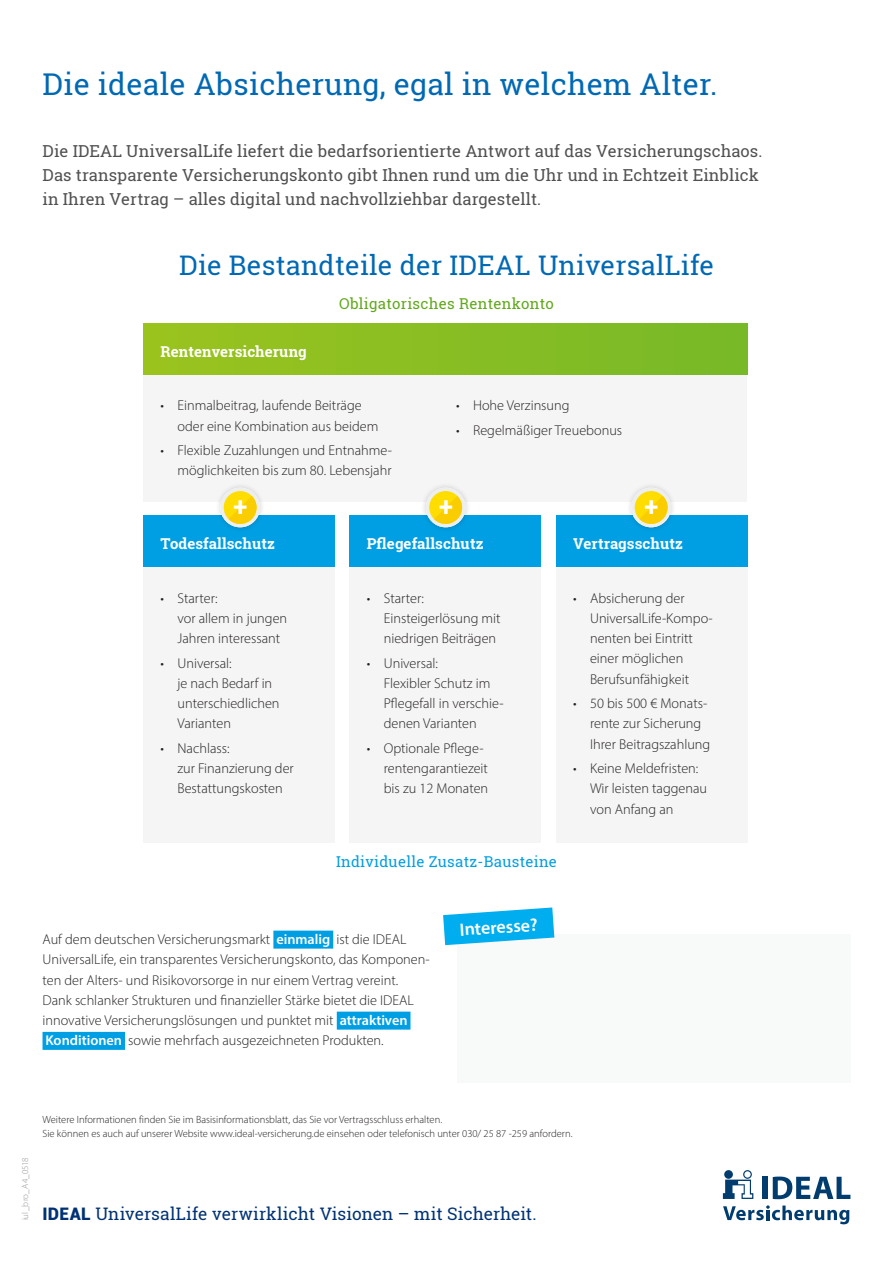
<style>
.page{position:relative;width:893px;height:1263px;background:#fff}
.page>*{position:absolute;margin:0;border:0;box-sizing:border-box;transform-origin:0 0}
.t1{font:30px "Roboto Slab";letter-spacing:.01em;color:#0069b4}
.t2{font:27px "Roboto Slab";letter-spacing:.01em;color:#0069b4}
.t3{font:700 25.8px "Roboto Slab";color:#fff}
.t4{font:600 18px "Myriad Pro";color:#fff}
.t5{font:17.25px "Roboto Slab";color:#003273}
.t6{font:16.5px/24px "Roboto Slab";letter-spacing:.005em;color:#505050}
.t7{font:700 15px "Roboto Slab";letter-spacing:.005em;color:#fff}
.t8{font:15px "Roboto Slab";letter-spacing:.02em;color:#009fe3}
.t9{font:15px "Roboto Slab";letter-spacing:.02em;color:#60a818}
.t10{font:300 14.25px/20.2px "Myriad Pro";color:#231f20}
.t11{font:300 10.5px/13.5px "Myriad Pro";color:#231f20}
.t12{font:300 9px "Myriad Pro";letter-spacing:.005em;color:#939598}
.s1{font-weight:600;color:#fff}
.s2{font-family:"Roboto";font-weight:900}
</style>
<div class="page">
<svg style="left:723px;top:1170px;width:30px;height:29px"></svg>
<div style="left:762px;top:1177px;width:5px;height:22px;background:#003d6e"></div>
<svg style="left:773px;top:1176px;width:77px;height:23px"></svg>
<svg style="left:723px;top:1205px;width:126px;height:19px"></svg>
<div style="left:273px;top:930px;width:60px;height:18px;background:#009fe3"></div>
<div style="left:337px;top:1011px;width:73px;height:18px;background:#009fe3"></div>
<div style="left:43px;top:1032px;width:82px;height:18px;background:#009fe3"></div>
<div style="left:350px;top:515px;width:191px;height:328px;background:#f5f5f5"></div>
<div style="left:350px;top:515px;width:191px;height:51px;background:#009fe3"></div>
<div style="left:143px;top:323px;width:604px;height:179px;background:#f5f5f5"></div>
<div style="left:144px;top:323px;width:603px;height:51px;background:linear-gradient(to right,#9bc31e,#77b928)"></div>
<div style="left:143px;top:515px;width:192px;height:328px;background:#f5f5f5"></div>
<div style="left:143px;top:515px;width:192px;height:51px;background:#009fe3"></div>
<div style="left:556px;top:515px;width:191px;height:328px;background:#f5f5f5"></div>
<div style="left:556px;top:515px;width:191px;height:51px;background:#009fe3"></div>
<div style="left:215px;top:482px;width:50px;height:51px;background:#231f20;opacity:.2"></div>
<svg style="left:220px;top:488px;width:40px;height:39px"></svg>
<div style="left:224px;top:491px;width:33px;height:33px;background:#fd0;border-radius:50%"></div>
<svg style="left:229px;top:496px;width:28px;height:28px"></svg>
<div style="left:420px;top:482px;width:51px;height:51px;background:#231f20;opacity:.2"></div>
<svg style="left:426px;top:488px;width:39px;height:39px"></svg>
<div style="left:429px;top:491px;width:33px;height:33px;background:#fd0;border-radius:50%"></div>
<svg style="left:434px;top:496px;width:28px;height:28px"></svg>
<div style="left:626px;top:482px;width:50px;height:51px;background:#231f20;opacity:.2"></div>
<svg style="left:631px;top:488px;width:40px;height:39px"></svg>
<div style="left:635px;top:491px;width:33px;height:33px;background:#fd0;border-radius:50%"></div>
<svg style="left:639px;top:496px;width:29px;height:28px"></svg>
<div style="left:457px;top:934px;width:393px;height:149px;background:#f2f3f4"></div>
<svg style="left:443px;top:907px;width:111px;height:38px"></svg>
<h1 class="t1" style="left:43px;top:64px;width:676px">Die ideale Absicherung, egal in welchem Alter.</h1>
<p class="t6" style="left:43px;top:139px;width:721px">Die IDEAL UniversalLife liefert die bedarfsorientierte Antwort auf das Versicherungschaos.<br>Das transparente Versicherungskonto gibt Ihnen rund um die Uhr und in Echtzeit Einblick in Ihren Vertrag – alles digital und nachvollziehbar dargestellt.</p>
<h2 class="t2" style="left:179px;top:247px;width:536px">Die Bestandteile der IDEAL UniversalLife</h2>
<p class="t7" style="left:161px;top:341px;width:148px">Rentenversicherung</p>
<p class="t9" style="left:339px;top:293px;width:216px">Obligatorisches Rentenkonto</p>
<p class="t10" style="left:177px;top:395px;width:202px;text-indent:-17px">• Einmalbeitrag, laufende Beiträge oder eine Kombination aus beidem</p>
<p class="t10" style="left:160px;top:440px;width:233px;text-align:right">• Flexible Zuzahlungen und Entnahme&shy;möglichkeiten bis zum 80. Lebensjahr</p>
<p class="t10" style="left:456px;top:395px;width:115px">• Hohe Verzinsung</p>
<p class="t10" style="left:456px;top:420px;width:168px">• Regelmäßiger Treuebonus</p>
<h3 class="t3" style="left:234px;top:489px;width:15px">+</h3>
<h3 class="t3" style="left:439px;top:489px;width:15px">+</h3>
<h3 class="t3" style="left:644px;top:489px;width:15px">+</h3>
<p class="t7" style="left:160px;top:533px;width:116px">Todesfallschutz</p>
<p class="t10" style="left:177px;top:588px;width:111px;text-indent:-17px">• Starter:<br>vor allem in jungen<br>Jahren interessant</p>
<p class="t10" style="left:177px;top:653px;width:104px;text-indent:-17px">• Universal:<br>je nach Bedarf in unterschiedlichen<br>Varianten</p>
<p class="t10" style="left:177px;top:738px;width:118px;text-indent:-17px">• Nachlass:<br>zur Finanzierung der<br>Bestattungskosten</p>
<p class="t7" style="left:367px;top:533px;width:118px">Pflegefallschutz</p>
<p class="t10" style="left:384px;top:588px;width:118px;text-indent:-17px">• Starter:<br>Einsteigerlösung mit niedrigen Beiträgen</p>
<p class="t10" style="left:384px;top:653px;width:121px;text-indent:-17px">• Universal:<br>Flexibler Schutz im<br>Pflegefall in verschie&shy;denen Varianten</p>
<p class="t10" style="left:384px;top:738px;width:106px;text-indent:-17px">• Optionale Pflege-- rentengarantiezeit bis zu 12 Monaten</p>
<p class="t8" style="left:336px;top:851px;width:222px">Individuelle Zusatz-Bausteine</p>
<p class="t7" style="left:573px;top:533px;width:111px">Vertragsschutz</p>
<p class="t10" style="left:590px;top:588px;width:123px;text-indent:-17px">• Absicherung der<br>UniversalLife-Kompo&shy;nenten bei Eintritt einer möglichen<br>Berufsunfähigkeit</p>
<p class="t10" style="left:590px;top:693px;width:122px;text-indent:-17px">• 50 bis 500 € Monats&shy;rente zur Sicherung<br>Ihrer Beitragszahlung</p>
<p class="t10" style="left:590px;top:758px;width:119px;text-indent:-17px">• Keine Meldefristen:<br>Wir leisten taggenau von Anfang an</p>
<p class="t10" style="left:43px;top:929px;width:389px">Auf dem deutschen Versicherungsmarkt <span class="s1">einmalig</span> ist die IDEAL UniversalLife, ein transparentes Versicherungskonto, das Komponen&shy;ten der Alters- und Risikovorsorge in nur einem Vertrag vereint.<br>Dank schlanker Strukturen und finanzieller Stärke bietet die IDEAL innovative Versicherungslösungen und punktet mit <span class="s1">attraktiven Konditionen</span> sowie mehrfach ausgezeichneten Produkten.</p>
<p class="t4" style="left:459px;top:918px;width:80px;rotate:-4deg">Interesse?</p>
<p class="t12" style="left:20px;top:1220px;width:65px;rotate:-90deg">iul_bro_A4_0518</p>
<p class="t11" style="left:43px;top:1113px;width:531px">Weitere Informationen finden Sie im Basisinformationsblatt, das Sie vor Vertragsschluss erhalten.<br>Sie können es auch auf unserer Website www.ideal-versicherung.de einsehen oder telefonisch unter 030/ 25 87 -259 anfordern.</p>
<p class="t5" style="left:43px;top:1202px;width:495px"><span class="s2">IDEAL</span> UniversalLife verwirklicht Visionen – mit Sicherheit.</p>
</div>
